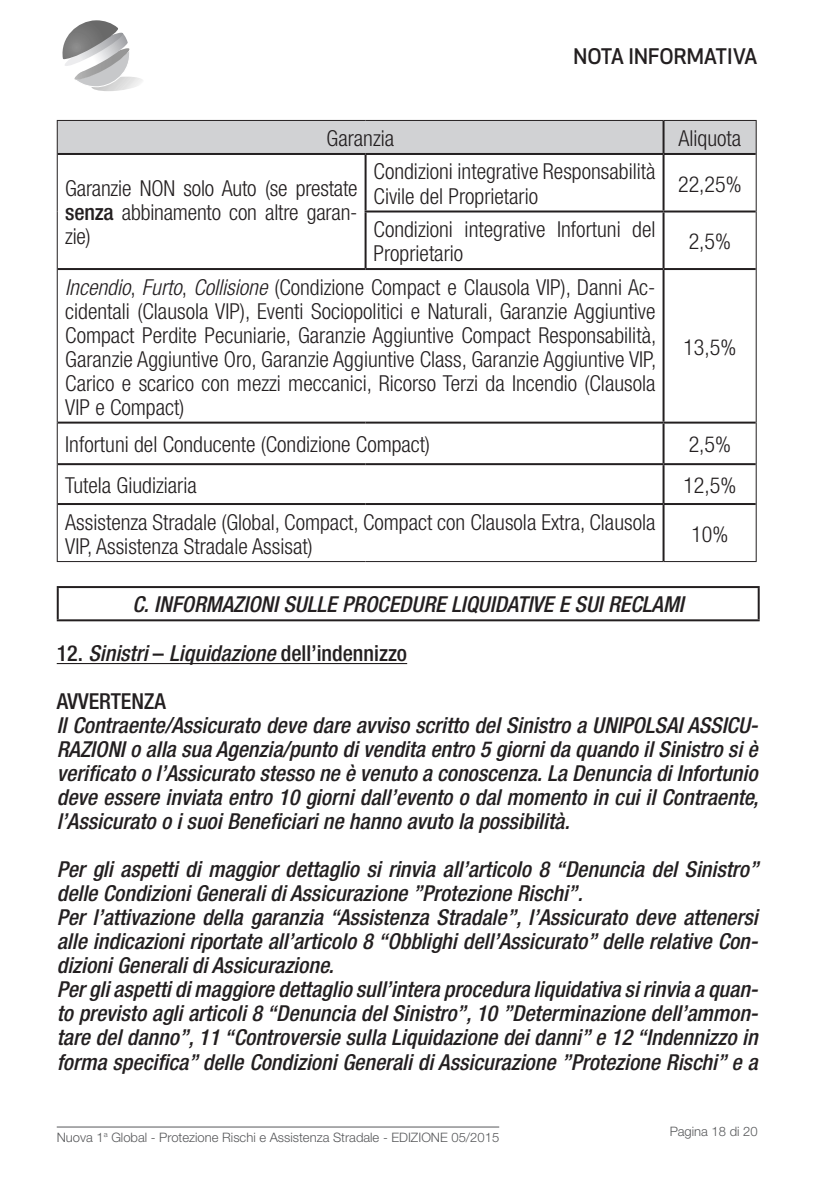
<style>
.page{position:relative;width:840px;height:1191px;background:#fff}
.page>*{position:absolute;margin:0;border:0;box-sizing:border-box;transform-origin:0 0}
.CORPO_TESTO{font:italic 500 condensed 22px/24px "Helvetica Neue";color:#231f20;text-align:justify}
.CORPO_TESTO-2{font:300 condensed 22px/24px "Helvetica Neue";color:#231f20}
.TITOLETTI_TESTO{font:italic 500 condensed 22px "Helvetica Neue";color:#231f20}
.TITOLETTI_TESTO-2{font:500 condensed 22px "Helvetica Neue";color:#231f20}
.t1{font:500 21px "Apex New";color:#231f20}
.t2{font:300 13px "Helvetica Neue";color:#57585a}
.s1{font-weight:500}
.s2{font-style:italic}
.s3{font-style:normal}
</style>
<div class="page">
<hr style="left:57px;top:1126px;width:442px;height:1px;background:#57585a">
<svg style="left:62px;top:20px;width:81px;height:71px"></svg>
<hr style="left:57px;top:663px;width:350px;height:1px;background:#231f20">
<div style="left:58px;top:121px;width:697px;height:32px;background:#d1d2d4"></div>
<hr style="left:662px;top:121px;width:2px;height:32px;background:#231f20">
<hr style="left:58px;top:153px;width:307px;height:2px;background:#231f20">
<hr style="left:365px;top:153px;width:298px;height:2px;background:#231f20">
<hr style="left:364px;top:155px;width:2px;height:55px;background:#231f20">
<hr style="left:663px;top:153px;width:92px;height:2px;background:#231f20">
<hr style="left:662px;top:155px;width:2px;height:55px;background:#231f20">
<hr style="left:364px;top:210px;width:299px;height:2px;background:#231f20">
<hr style="left:364px;top:212px;width:2px;height:56px;background:#231f20">
<hr style="left:663px;top:210px;width:92px;height:2px;background:#231f20">
<hr style="left:662px;top:212px;width:2px;height:56px;background:#231f20">
<hr style="left:58px;top:268px;width:307px;height:2px;background:#231f20">
<hr style="left:365px;top:268px;width:298px;height:2px;background:#231f20">
<hr style="left:663px;top:268px;width:92px;height:2px;background:#231f20">
<hr style="left:662px;top:270px;width:2px;height:151px;background:#231f20">
<hr style="left:58px;top:421px;width:307px;height:2px;background:#231f20">
<hr style="left:365px;top:421px;width:298px;height:2px;background:#231f20">
<hr style="left:663px;top:421px;width:92px;height:2px;background:#231f20">
<hr style="left:662px;top:423px;width:2px;height:40px;background:#231f20">
<hr style="left:58px;top:463px;width:307px;height:2px;background:#231f20">
<hr style="left:365px;top:463px;width:298px;height:2px;background:#231f20">
<hr style="left:663px;top:463px;width:92px;height:2px;background:#231f20">
<hr style="left:662px;top:465px;width:2px;height:38px;background:#231f20">
<hr style="left:58px;top:503px;width:307px;height:2px;background:#231f20">
<hr style="left:365px;top:503px;width:298px;height:2px;background:#231f20">
<hr style="left:663px;top:503px;width:92px;height:2px;background:#231f20">
<hr style="left:662px;top:505px;width:2px;height:56px;background:#231f20">
<hr style="left:57px;top:121px;width:1px;height:33px;background:#231f20">
<hr style="left:57px;top:120px;width:308px;height:1px;background:#231f20">
<hr style="left:365px;top:120px;width:298px;height:1px;background:#231f20">
<hr style="left:663px;top:120px;width:93px;height:1px;background:#231f20">
<hr style="left:755px;top:121px;width:1px;height:33px;background:#231f20">
<hr style="left:57px;top:154px;width:1px;height:57px;background:#231f20">
<hr style="left:57px;top:211px;width:1px;height:58px;background:#231f20">
<hr style="left:57px;top:504px;width:1px;height:57px;background:#231f20">
<hr style="left:755px;top:504px;width:1px;height:57px;background:#231f20">
<hr style="left:755px;top:154px;width:1px;height:57px;background:#231f20">
<hr style="left:755px;top:211px;width:1px;height:58px;background:#231f20">
<hr style="left:57px;top:269px;width:1px;height:153px;background:#231f20">
<hr style="left:755px;top:269px;width:1px;height:153px;background:#231f20">
<hr style="left:57px;top:422px;width:1px;height:42px;background:#231f20">
<hr style="left:755px;top:422px;width:1px;height:42px;background:#231f20">
<hr style="left:57px;top:464px;width:1px;height:40px;background:#231f20">
<hr style="left:755px;top:464px;width:1px;height:40px;background:#231f20">
<hr style="left:57px;top:561px;width:308px;height:1px;background:#231f20">
<hr style="left:365px;top:561px;width:298px;height:1px;background:#231f20">
<hr style="left:663px;top:561px;width:93px;height:1px;background:#231f20">
<hr style="left:57px;top:586px;width:702px;height:2px;background:#231f20">
<hr style="left:57px;top:588px;width:2px;height:31px;background:#231f20">
<hr style="left:757px;top:588px;width:2px;height:31px;background:#231f20">
<hr style="left:57px;top:619px;width:702px;height:2px;background:#231f20">
<p class="t1" style="left:573px;top:42px;width:185px">NOTA INFORMATIVA</p>
<p class="CORPO_TESTO-2" style="left:326px;top:126px;width:69px">Garanzia</p>
<p class="CORPO_TESTO-2" style="left:678px;top:126px;width:64px">Aliquota</p>
<p class="CORPO_TESTO-2" style="left:65px;top:176px;width:293px;text-align:justify">Garanzie NON solo Auto (se prestate <span class="s1">senza</span> abbinamento con altre garan&shy;zie)</p>
<p class="CORPO_TESTO-2" style="left:373px;top:159px;width:283px">Condizioni integrative Responsabilità<br>Civile del Proprietario</p>
<p class="CORPO_TESTO-2" style="left:677px;top:171px;width:65px">22,25%</p>
<p class="CORPO_TESTO-2" style="left:373px;top:217px;width:283px">Condizioni integrative Infortuni del<br>Proprietario</p>
<p class="CORPO_TESTO-2" style="left:688px;top:229px;width:44px">2,5%</p>
<p class="CORPO_TESTO-2" style="left:65px;top:275px;width:592px;text-align:justify"><span class="s2">Incendio</span>, <span class="s2">Furto</span>, <span class="s2">Collisione</span> (Condizione Compact e Clausola VIP), Danni Ac&shy;cidentali (Clausola VIP), Eventi Sociopolitici e Naturali, Garanzie Aggiuntive Compact Perdite Pecuniarie, Garanzie Aggiuntive Compact Responsabilità, Garanzie Aggiuntive Oro, Garanzie Aggiuntive Class, Garanzie Aggiuntive VIP, Carico e scarico con mezzi meccanici, Ricorso Terzi da Incendio (Clausola VIP e Compact)</p>
<p class="CORPO_TESTO-2" style="left:683px;top:335px;width:54px">13,5%</p>
<p class="CORPO_TESTO-2" style="left:65px;top:432px;width:366px">Infortuni del Conducente (Condizione Compact)</p>
<p class="CORPO_TESTO-2" style="left:688px;top:432px;width:44px">2,5%</p>
<p class="CORPO_TESTO-2" style="left:65px;top:473px;width:133px">Tutela Giudiziaria</p>
<p class="CORPO_TESTO-2" style="left:683px;top:473px;width:54px">12,5%</p>
<p class="CORPO_TESTO-2" style="left:65px;top:509px;width:591px">Assistenza Stradale (Global, Compact, Compact con Clausola Extra, Clausola<br>VIP, Assistenza Stradale Assisat)</p>
<p class="CORPO_TESTO-2" style="left:691px;top:521px;width:39px">10%</p>
<p class="CORPO_TESTO" style="left:132px;top:592px;width:552px">C. INFORMAZIONI SULLE PROCEDURE LIQUIDATIVE E SUI RECLAMI</p>
<p class="TITOLETTI_TESTO" style="left:57px;top:640px;width:352px"><span class="s3">12.</span> Sinistri <span class="s3">–</span> Liquidazione <span class="s3">dell’indennizzo</span></p>
<p class="TITOLETTI_TESTO-2" style="left:57px;top:688px;width:110px">AVVERTENZA</p>
<p class="CORPO_TESTO" style="left:57px;top:713px;width:702px">Il Contraente/Assicurato deve dare avviso scritto del Sinistro a UNIPOLSAI ASSICU-RAZIONI o alla sua Agenzia/punto di vendita entro 5 giorni da quando il Sinistro si è verificato o l’Assicurato stesso ne è venuto a conoscenza. La Denuncia di Infortunio deve essere inviata entro 10 giorni dall’evento o dal momento in cui il Contraente, l’Assicurato o i suoi Beneficiari ne hanno avuto la possibilità.</p>
<p class="CORPO_TESTO" style="left:57px;top:857px;width:702px">Per gli aspetti di maggior dettaglio si rinvia all’articolo 8 “Denuncia del Sinistro” delle Condizioni Generali di Assicurazione ”Protezione Rischi”.</p>
<p class="CORPO_TESTO" style="left:57px;top:905px;width:702px">Per l’attivazione della garanzia “Assistenza Stradale”, l’Assicurato deve attenersi alle indicazioni riportate all’articolo 8 “Obblighi dell’Assicurato” delle relative Con&shy;dizioni Generali di Assicurazione.</p>
<p class="CORPO_TESTO" style="left:57px;top:977px;width:702px">Per gli aspetti di maggiore dettaglio sull’intera procedura liquidativa si rinvia a quan&shy;to previsto agli articoli 8 “Denuncia del Sinistro”, 10 ”Determinazione dell’ammon&shy;tare del danno”, 11 “Controversie sulla Liquidazione dei danni” e 12 “Indennizzo in forma specifica” delle Condizioni Generali di Assicurazione ”Protezione Rischi” e a</p>
<p class="t2" style="left:57px;top:1129px;width:443px">Nuova 1<sup>a</sup> Global - Protezione Rischi e Assistenza Stradale - EDIZIONE 05/2015</p>
<p class="t2" style="left:669px;top:1123px;width:89px">Pagina 18 di 20</p>
</div>
